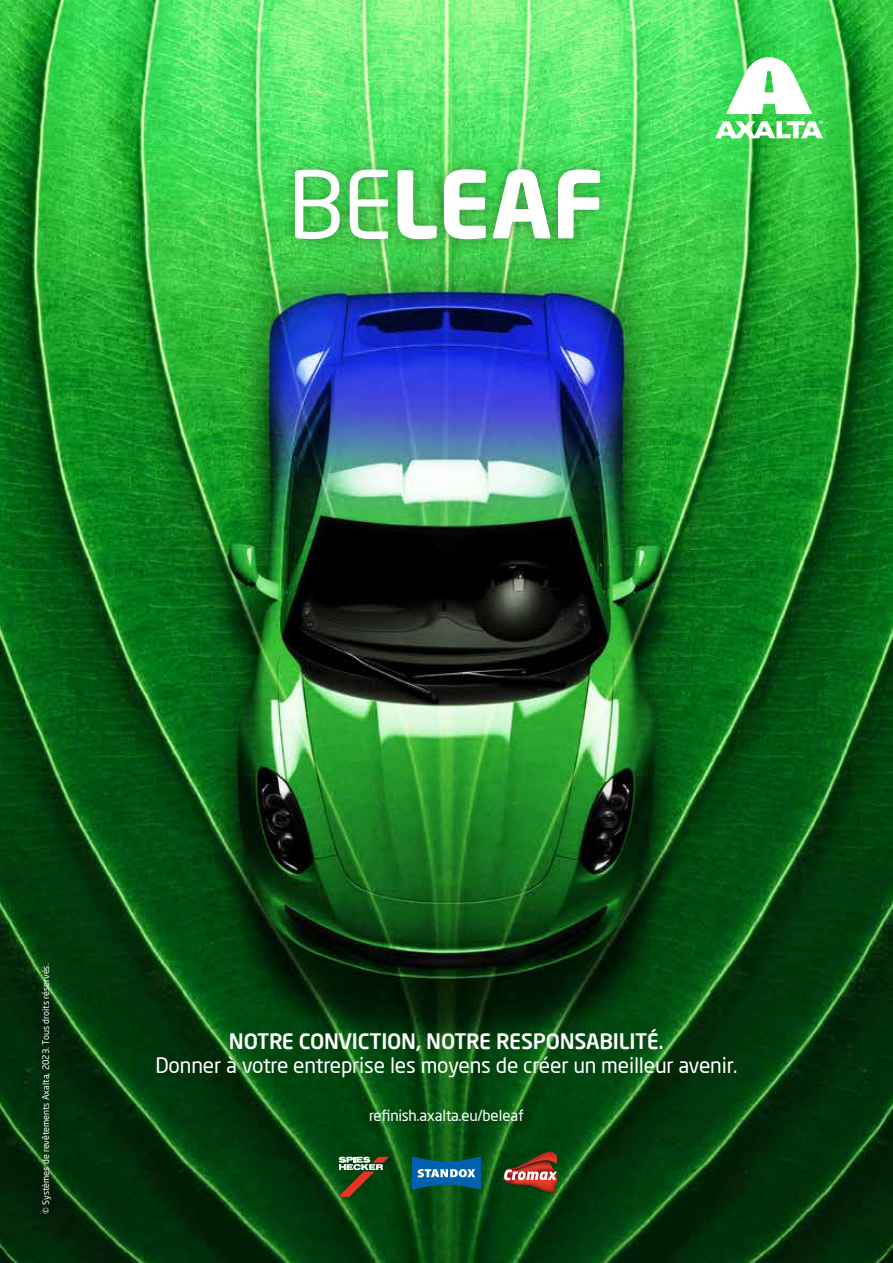
<style>
.page{position:relative;width:893px;height:1263px;background:#fff}
.page>*{position:absolute;margin:0;border:0;box-sizing:border-box;transform-origin:0 0}
.t1{font:700 91.8px "Neo Sans Pro";color:#fff}
.t2{font:21px "Neo Sans Pro";letter-spacing:-.01em;color:#fff}
.t3{font:500 21px "Neo Sans Pro";letter-spacing:-.01em;color:#fff}
.t4{font:15px "Neo Sans Pro";letter-spacing:-.02em;color:#fff}
.t5{font:9px "Neo Sans Pro";color:#fff}
.s1{font-weight:400}
</style>
<div class="page">
<img style="left:0;top:0;width:893px;height:1263px">
<svg style="left:338px;top:1157px;width:51px;height:40px;background:#4e5c35"></svg>
<svg style="left:412px;top:1156px;width:69px;height:34px;background:#217198"></svg>
<svg style="left:502px;top:1152px;width:55px;height:41px;background:#7a4f35"></svg>
<svg style="left:715px;top:57px;width:108px;height:81px"></svg>
<div style="left:281px;top:156px;width:333px;height:97px;background:#000;opacity:.35"></div>
<div style="left:33px;top:956px;width:26px;height:266px;background:#000;opacity:.5"></div>
<h1 class="t1" style="left:288px;top:145px;width:319px"><span class="s1">BE</span>LEAF</h1>
<p class="t5" style="left:40px;top:1214px;width:252px;rotate:-90deg">© Systèmes de revêtements Axalta, 2023. Tous droits réservés.</p>
<p class="t3" style="left:229px;top:1028px;width:436px">NOTRE CONVICTION, NOTRE RESPONSABILITÉ.</p>
<p class="t2" style="left:155px;top:1053px;width:584px">Donner à votre entreprise les moyens de créer un meilleur avenir.</p>
<p class="t4" style="left:369px;top:1107px;width:156px">refinish.axalta.eu/beleaf</p>
</div>
